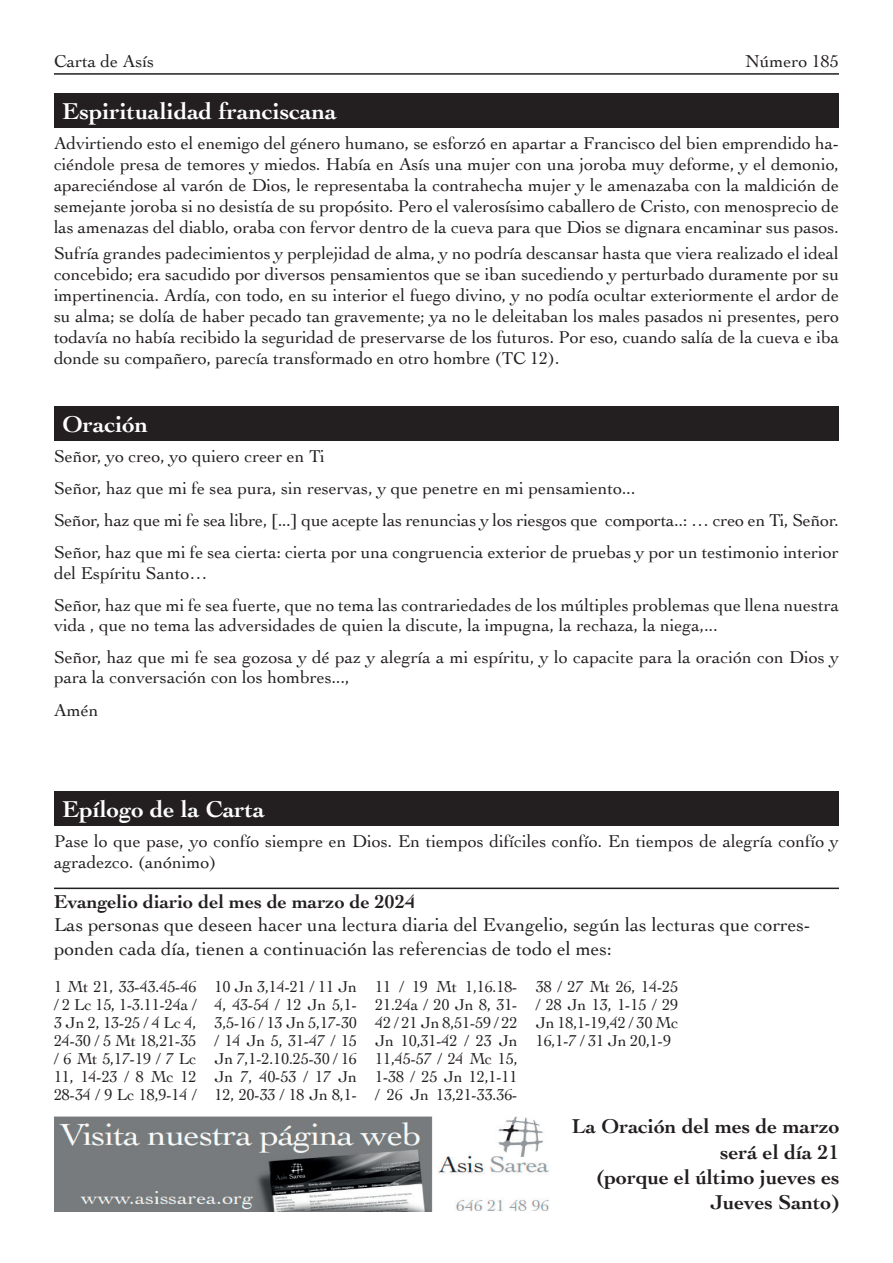
<style>
.page{position:relative;width:893px;height:1263px;background:#fff}
.page>*{position:absolute;margin:0;border:0;box-sizing:border-box;transform-origin:0 0}
.t1{font:700 24px "Cochin";color:#fff}
.t2{font:700 21px/25.2px "Cochin";color:#231f20;text-align:right}
.t3{font:19.5px/23.4px "Cochin";color:#231f20}
.t4{font:700 19.5px "Cochin";color:#231f20}
.t5{font:18px/21px "Cochin";color:#231f20}
.t6{font:16.5px/18px "Cochin";letter-spacing:-.02em;color:#231f20;text-align:justify}
</style>
<div class="page">
<div style="left:54px;top:94px;width:785px;height:34px;background:#231f20"></div>
<div style="left:54px;top:406px;width:785px;height:34px;background:#231f20"></div>
<div style="left:54px;top:791px;width:785px;height:35px;background:#231f20"></div>
<hr style="left:54px;top:73px;width:785px;height:2px;background:#231f20">
<hr style="left:54px;top:887px;width:785px;height:2px;background:#231f20">
<img style="left:54px;top:1117px;width:496px;height:95px">
<p class="t5" style="left:54px;top:50px;width:102px">Carta de Asís</p>
<h1 class="t1" style="left:63px;top:95px;width:276px">Espiritualidad franciscana</h1>
<p class="t5" style="left:745px;top:50px;width:95px">Número 185</p>
<p class="t5" style="left:54px;top:132px;width:787px;text-align:justify">Advirtiendo esto el enemigo del género humano, se esforzó en apartar a Francisco del bien emprendido ha&shy;ciéndole presa de temores y miedos. Había en Asís una mujer con una joroba muy deforme, y el demonio, apareciéndose al varón de Dios, le representaba la contrahecha mujer y le amenazaba con la maldición de semejante joroba si no desistía de su propósito. Pero el valerosísimo caballero de Cristo, con menosprecio de las amenazas del diablo, oraba con fervor dentro de la cueva para que Dios se dignara encaminar sus pasos.</p>
<p class="t5" style="left:54px;top:242px;width:787px;text-align:justify">Sufría grandes padecimientos y perplejidad de alma, y no podría descansar hasta que viera realizado el ideal concebido; era sacudido por diversos pensamientos que se iban sucediendo y perturbado duramente por su impertinencia. Ardía, con todo, en su interior el fuego divino, y no podía ocultar exteriormente el ardor de su alma; se dolía de haber pecado tan gravemente; ya no le deleitaban los males pasados ni presentes, pero todavía no había recibido la seguridad de preservarse de los futuros. Por eso, cuando salía de la cueva e iba donde su compañero, parecía transformado en otro hombre (TC 12).</p>
<h1 class="t1" style="left:63px;top:408px;width:87px">Oración</h1>
<p class="t5" style="left:54px;top:439px;width:786px;line-height:32.1px">Señor, yo creo, yo quiero creer en Ti<br>Señor, haz que mi fe sea pura, sin reservas, y que penetre en mi pensamiento...<br>Señor, haz que mi fe sea libre, [...] que acepte las renuncias y los riesgos que comporta..: … creo en Ti, Señor.<br>Señor, haz que mi fe sea cierta: cierta por una congruencia exterior de pruebas y por un testimonio interior</p>
<p class="t5" style="left:54px;top:556px;width:786px;line-height:32.1px">del Espíritu Santo…<br>Señor, haz que mi fe sea fuerte, que no tema las contrariedades de los múltiples problemas que llena nuestra</p>
<p class="t5" style="left:54px;top:608px;width:786px;line-height:32.1px">vida , que no tema las adversidades de quien la discute, la impugna, la rechaza, la niega,...<br>Señor, haz que mi fe sea gozosa y dé paz y alegría a mi espíritu, y lo capacite para la oración con Dios y</p>
<p class="t5" style="left:54px;top:661px;width:297px;line-height:32.1px">para la conversación con los hombres...,<br>Amén</p>
<h1 class="t1" style="left:63px;top:793px;width:204px">Epílogo de la Carta</h1>
<p class="t5" style="left:54px;top:830px;width:786px">Pase lo que pase, yo confío siempre en Dios. En tiempos difíciles confío. En tiempos de alegría confío y agradezco. (anónimo)</p>
<p class="t4" style="left:54px;top:888px;width:363px">Evangelio diario del mes de marzo de 2024</p>
<p class="t3" style="left:54px;top:912px;width:758px">Las personas que deseen hacer una lectura diaria del Evangelio, según las lecturas que corres&shy;ponden cada día, tienen a continuación las referencias de todo el mes:</p>
<p class="t6" style="left:54px;top:977px;width:144px">1 Mt 21, 33-43.45-46 / 2 Lc 15, 1-3.11-24a / 3 Jn 2, 13-25 / 4 Lc 4, 24-30 / 5 Mt 18,21-35 / 6 Mt 5,17-19 / 7 Lc 11, 14-23 / 8 Mc 12<br>28-34 / 9 Lc 18,9-14 /</p>
<p class="t6" style="left:215px;top:977px;width:144px">10 Jn 3,14-21 / 11 Jn 4, 43-54 / 12 Jn 5,1- 3,5-16 / 13 Jn 5,17-30 / 14 Jn 5, 31-47 / 15<br>Jn 7,1-2.10.25-30 / 16<br>Jn 7, 40-53 / 17 Jn 12, 20-33 / 18 Jn 8,1-</p>
<p class="t6" style="left:375px;top:977px;width:144px">11 / 19 Mt 1,16.18- 21.24a / 20 Jn 8, 31- 42 / 21 Jn 8,51-59 / 22<br>Jn 10,31-42 / 23 Jn 11,45-57 / 24 Mc 15, 1-38 / 25 Jn 12,1-11 / 26 Jn 13,21-33.36-</p>
<p class="t6" style="left:536px;top:977px;width:144px">38 / 27 Mt 26, 14-25 / 28 Jn 13, 1-15 / 29<br>Jn 18,1-19,42 / 30 Mc 16,1-7 / 31 Jn 20,1-9</p>
<p class="t2" style="left:572px;top:1113px;width:269px">La Oración del mes de marzo será el día 21<br>(porque el último jueves es<br>Jueves Santo)</p>
</div>
